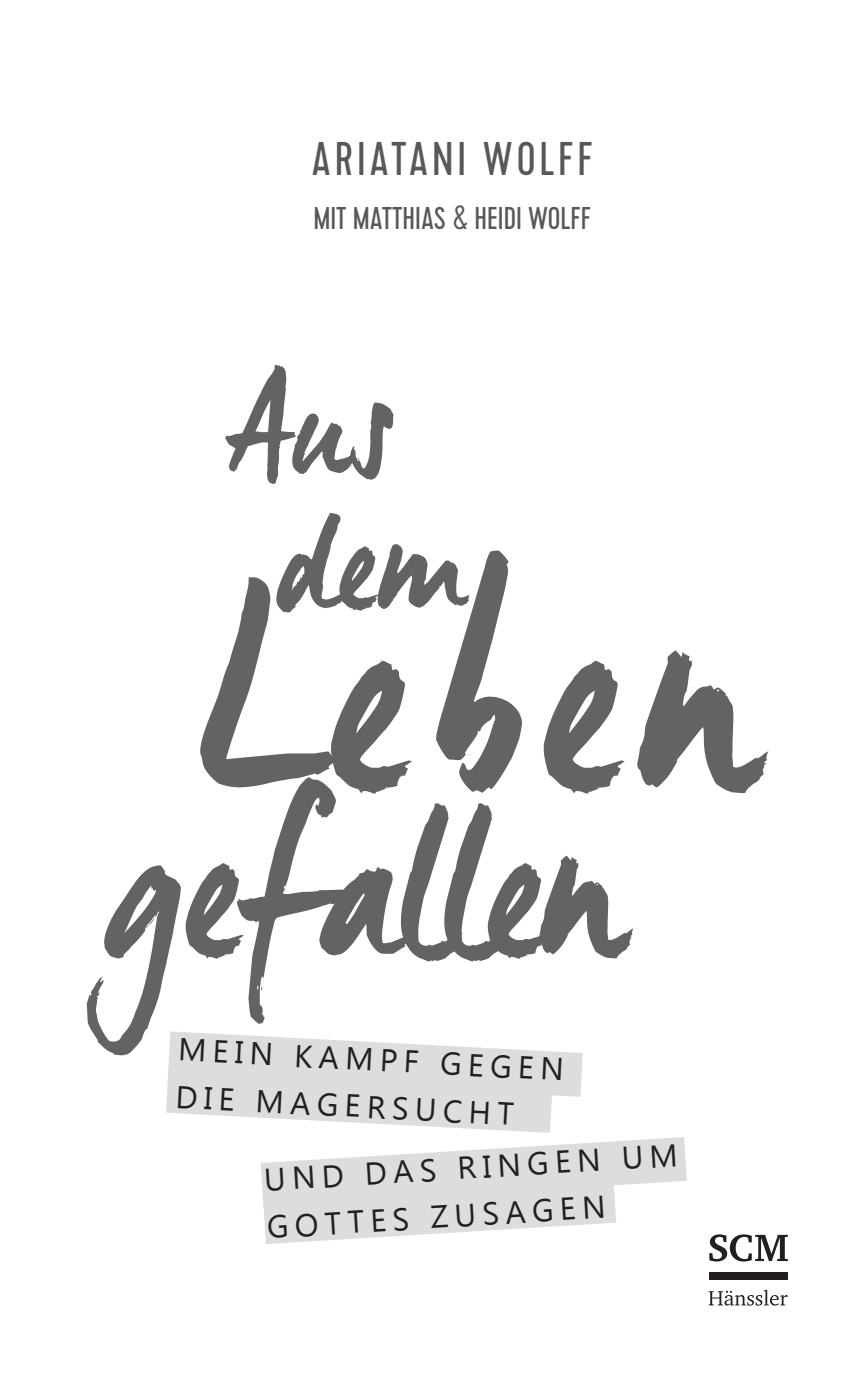
<style>
.page{position:relative;width:865px;height:1375px;background:#fff}
.page>*{position:absolute;margin:0;border:0;box-sizing:border-box;transform-origin:0 0}
.t1{font:297px "Manus";letter-spacing:.05em;color:#636366}
.t2{font:213.75px "Manus";letter-spacing:-.025em;color:#636366}
.t3{font:144px/135px "Manus";color:#636366;text-align:center}
.t4{font:47.25px "Cervo";letter-spacing:.08em;color:#57585a}
.t5{font:31.5px/47.2px "Ebrima";color:#231f20}
.t6{font:31.5px "Cervo";color:#57585a}
.s1{font-family:"Futura Std";font-weight:300;font-stretch:condensed}
</style>
<div class="page">
<svg style="left:166px;top:1031px;width:521px;height:213px"></svg>
<div style="left:709px;top:1272px;width:78px;height:8px;background:#231f20"></div>
<svg style="left:709px;top:1234px;width:79px;height:28px"></svg>
<svg style="left:708px;top:1290px;width:79px;height:16px"></svg>
<h3 class="t4" style="left:312px;top:132px;width:283px">ARIATANI WOLFF</h3>
<p class="t6" style="left:313px;top:200px;width:279px">MIT MATTHIAS <span class="s1">&amp;</span> HEIDI WOLFF</p>
<h3 class="t3" style="left:225px;top:355px;width:242px">Aus dem</h3>
<h1 class="t1" style="left:200px;top:511px;width:562px">Leben</h1>
<h2 class="t2" style="left:104px;top:755px;width:525px">gefallen</h2>
<p class="t5" style="left:180px;top:1025px;width:388px;rotate:3deg">MEIN KAMPF GEGEN<br>DIE MAGERSUCHT</p>
<p class="t5" style="left:262px;top:1157px;width:416px;rotate:-4deg">UND DAS RINGEN UM<br>GOTTES ZUSAGEN</p>
</div>
